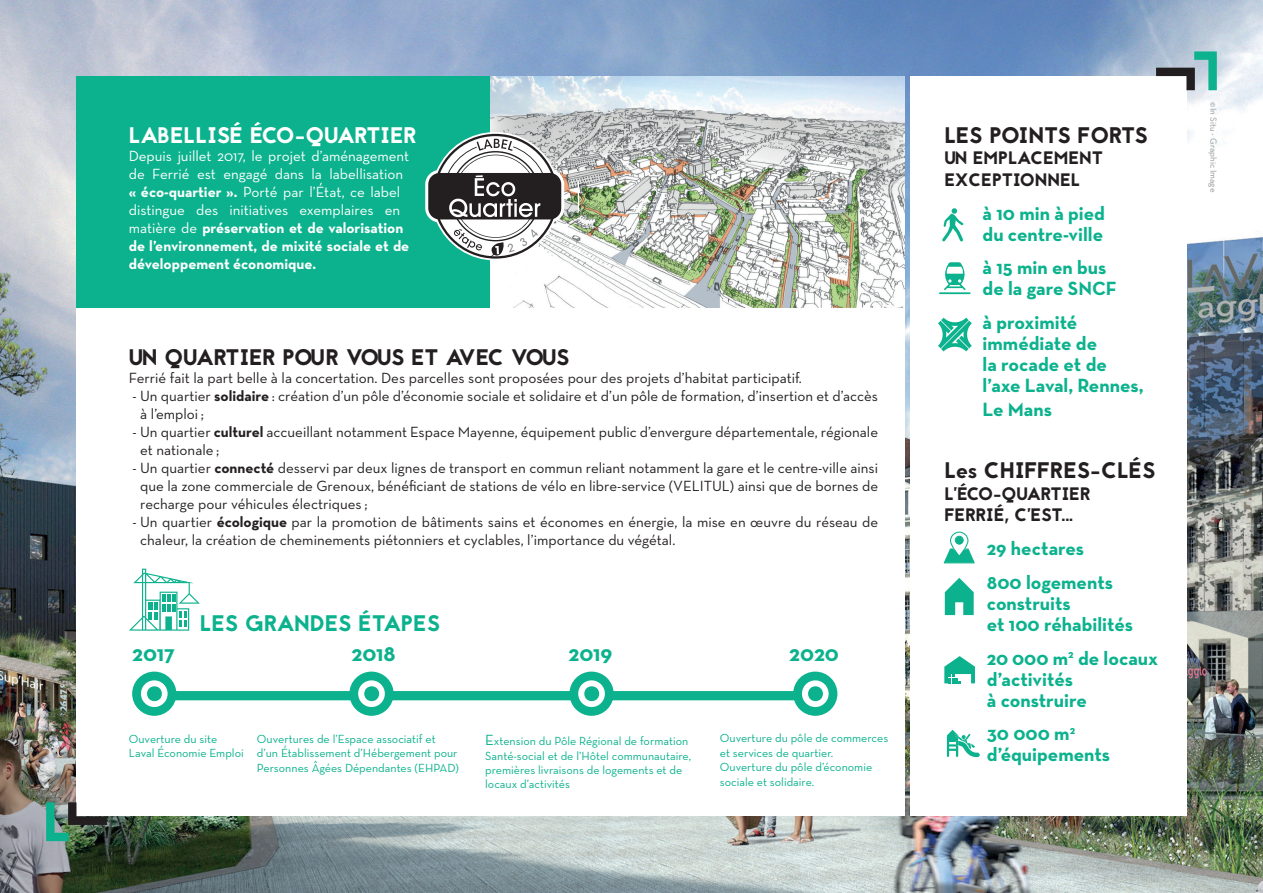
<style>
.page{position:relative;width:1263px;height:893px;background:#fff}
.page>*{position:absolute;margin:0;border:0;box-sizing:border-box;transform-origin:0 0}
.t1{font:22.5px "Jaapokki";letter-spacing:-.01em;color:#231f20}
.t2{font:22.5px "Jaapokki";letter-spacing:-.03em;color:#231f20}
.t3{font:22.5px "Jaapokki";color:#fff}
.t4{font:700 22.5px "Neutra Text";color:#0bb28d}
.t5{font:22.5px "Jaapokki";color:#0bb28d}
.t6{font:700 19.5px/21px "Neutra Text";color:#0bb28d}
.t7{font:18px/21.6px "Jaapokki";color:#231f20}
.t8{font:15px/18px "Neutra Text";color:#231f20}
.t9{font:15px/18px "Neutra Text";color:#fff}
.t10{font:12px/14.4px "Neutra Text";letter-spacing:-.01em;color:#0bb28d}
.t11{font:9px "Neutra Text";color:#939598}
.s1{font-weight:700}
.s2{font-size:15px}
</style>
<div class="page">
<img style="left:0;top:0;width:1263px;height:893px">
<div style="left:77px;top:77px;width:828px;height:739px;background:#fff"></div>
<div style="left:910px;top:77px;width:276px;height:739px;background:#fff"></div>
<div style="left:77px;top:77px;width:828px;height:231px;background:#0bb28d"></div>
<img style="left:491px;top:77px;width:414px;height:231px">
<svg style="left:129px;top:569px;width:71px;height:62px"></svg>
<div style="left:139px;top:691px;width:693px;height:9px;background:#0bb28d"></div>
<svg style="left:132px;top:672px;width:44px;height:44px"></svg>
<div style="left:147px;top:686px;width:15px;height:15px;background:#0bb28d;border-radius:50%"></div>
<svg style="left:349px;top:672px;width:45px;height:44px"></svg>
<div style="left:364px;top:686px;width:15px;height:15px;background:#0bb28d;border-radius:50%"></div>
<svg style="left:569px;top:672px;width:45px;height:44px"></svg>
<div style="left:584px;top:686px;width:15px;height:15px;background:#0bb28d;border-radius:50%"></div>
<svg style="left:793px;top:672px;width:44px;height:44px"></svg>
<div style="left:808px;top:686px;width:15px;height:15px;background:#0bb28d;border-radius:50%"></div>
<svg style="left:425px;top:132px;width:139px;height:128px;background:#889b97"></svg>
<svg style="left:578px;top:173px;width:1px;height:46px"></svg>
<svg style="left:46px;top:802px;width:61px;height:39px"></svg>
<svg style="left:1156px;top:51px;width:61px;height:39px"></svg>
<svg style="left:942px;top:208px;width:21px;height:34px"></svg>
<hr style="left:939px;top:292px;width:31px;height:2px;background:#0bb28d">
<svg style="left:944px;top:262px;width:22px;height:28px"></svg>
<svg style="left:938px;top:318px;width:34px;height:33px"></svg>
<svg style="left:945px;top:578px;width:29px;height:37px"></svg>
<svg style="left:944px;top:532px;width:31px;height:31px"></svg>
<div style="left:955px;top:536px;width:8px;height:8px;background:#0bb28d;border-radius:50%"></div>
<svg style="left:944px;top:656px;width:31px;height:27px"></svg>
<svg style="left:947px;top:730px;width:33px;height:27px"></svg>
<h1 class="t3" style="left:129px;top:119px;width:289px">LABELLISÉ ÉCO-QUARTIER</h1>
<p class="t9" style="left:129px;top:146px;width:282px">Depuis juillet 2017, le projet d’aménagement de Ferrié est engagé dans la labellisation <span class="s1">« éco-quartier ».</span> Porté par l’État, ce label distingue des initiatives exemplaires en matière de <span class="s1">préservation et de valorisation de l’environnement, de mixité sociale et de développement économique.</span></p>
<h1 class="t2" style="left:129px;top:342px;width:442px">UN QUARTIER POUR VOUS ET AVEC VOUS</h1>
<p class="t8" style="left:129px;top:369px;width:675px">Ferrié fait la part belle à la concertation. Des parcelles sont proposées pour des projets d’habitat participatif.</p>
<p class="t8" style="left:140px;top:387px;width:739px;text-indent:-8px">- U n quartier <span class="s1">solidaire</span> : création d’un pôle d’économie sociale et solidaire et d’un pôle de formation, d’insertion et d’accès à l’emploi ;</p>
<p class="t8" style="left:140px;top:423px;width:739px;text-indent:-8px">- U n quartier <span class="s1">culturel</span> accueillant notamment Espace Mayenne, équipement public d’envergure départementale, régionale et nationale ;</p>
<p class="t8" style="left:140px;top:459px;width:739px;text-align:justify;text-indent:-8px">- U n quartier <span class="s1">connecté</span> desservi par deux lignes de transport en commun reliant notamment la gare et le centre-ville ainsi que la zone commerciale de Grenoux, bénéficiant de stations de vélo en libre-service (VeliTul) ainsi que de bornes de recharge pour véhicules électriques ;</p>
<p class="t8" style="left:140px;top:513px;width:739px;text-indent:-8px">- U n quartier <span class="s1">écologique</span> par la promotion de bâtiments sains et économes en énergie, la mise en œuvre du réseau de chaleur, la création de cheminements piétonniers et cyclables, l’importance du végétal.</p>
<h1 class="t5" style="left:200px;top:607px;width:242px">LES GRANDES ÉTAPES</h1>
<h1 class="t4" style="left:132px;top:639px;width:44px">2017</h1>
<h1 class="t4" style="left:351px;top:639px;width:46px">2018</h1>
<h1 class="t4" style="left:569px;top:639px;width:45px">2019</h1>
<h1 class="t4" style="left:789px;top:639px;width:51px">2020</h1>
<p class="t10" style="left:129px;top:731px;width:116px">Ouverture du site<br>Laval Économie Emploi</p>
<p class="t10" style="left:257px;top:731px;width:202px">Ouvertures de l’Espace associatif et d’un Établissement d’Hébergement pour<br>Personnes Âgées Dépendantes (EHPAD</p>
<p class="t10" style="left:455px;top:760px;width:5px">)</p>
<p class="t10" style="left:485px;top:734px;width:207px"><span class="s2">E</span>xtension du Pôle Régional de formation Santé-social et de l’Hôtel communautaire, premières livraisons de logements et de locaux d’activités</p>
<p class="t10" style="left:720px;top:731px;width:170px">Ouverture du pôle de commerces et services de quartier.<br>Ouverture du pôle d’économie sociale et solidaire.</p>
<h1 class="t1" style="left:944px;top:119px;width:205px">LES POINTS FORTS</h1>
<p class="t7" style="left:944px;top:148px;width:160px">UN EMPLACEMENT<br>EXCEPTIONNEL</p>
<h2 class="t6" style="left:983px;top:202px;width:124px">à 10 min à pied du centre-ville</h2>
<h2 class="t6" style="left:983px;top:257px;width:125px">à 15 min en bus de la gare SNC</h2>
<h2 class="t6" style="left:1106px;top:278px;width:12px">F</h2>
<h2 class="t6" style="left:983px;top:312px;width:162px">à proximité immédiate de<br>la rocade et de l’axe Laval, Rennes,</h2>
<h2 class="t6" style="left:983px;top:398px;width:71px">Le Mans</h2>
<h1 class="t1" style="left:944px;top:455px;width:213px">Les CHIFFRES-CLÉS</h1>
<p class="t7" style="left:944px;top:483px;width:148px">L’ÉCO-QUARTIER<br>FERRIÉ, C’EST...</p>
<h2 class="t6" style="left:987px;top:531px;width:128px;line-height:33.8px">29 hectares<br>800 logements</h2>
<h2 class="t6" style="left:987px;top:592px;width:148px">construits<br>et 100 réhabilités</h2>
<h2 class="t6" style="left:987px;top:647px;width:173px">20 000 m<sup>2</sup> de locaux d’activités<br>à construire</h2>
<h2 class="t6" style="left:987px;top:723px;width:125px">30 000 m<sup>2 </sup>d’équipements</h2>
<p class="t11" style="left:1219px;top:102px;width:91px;rotate:90deg">©I n Situ - Graphic I mage</p>
</div>
